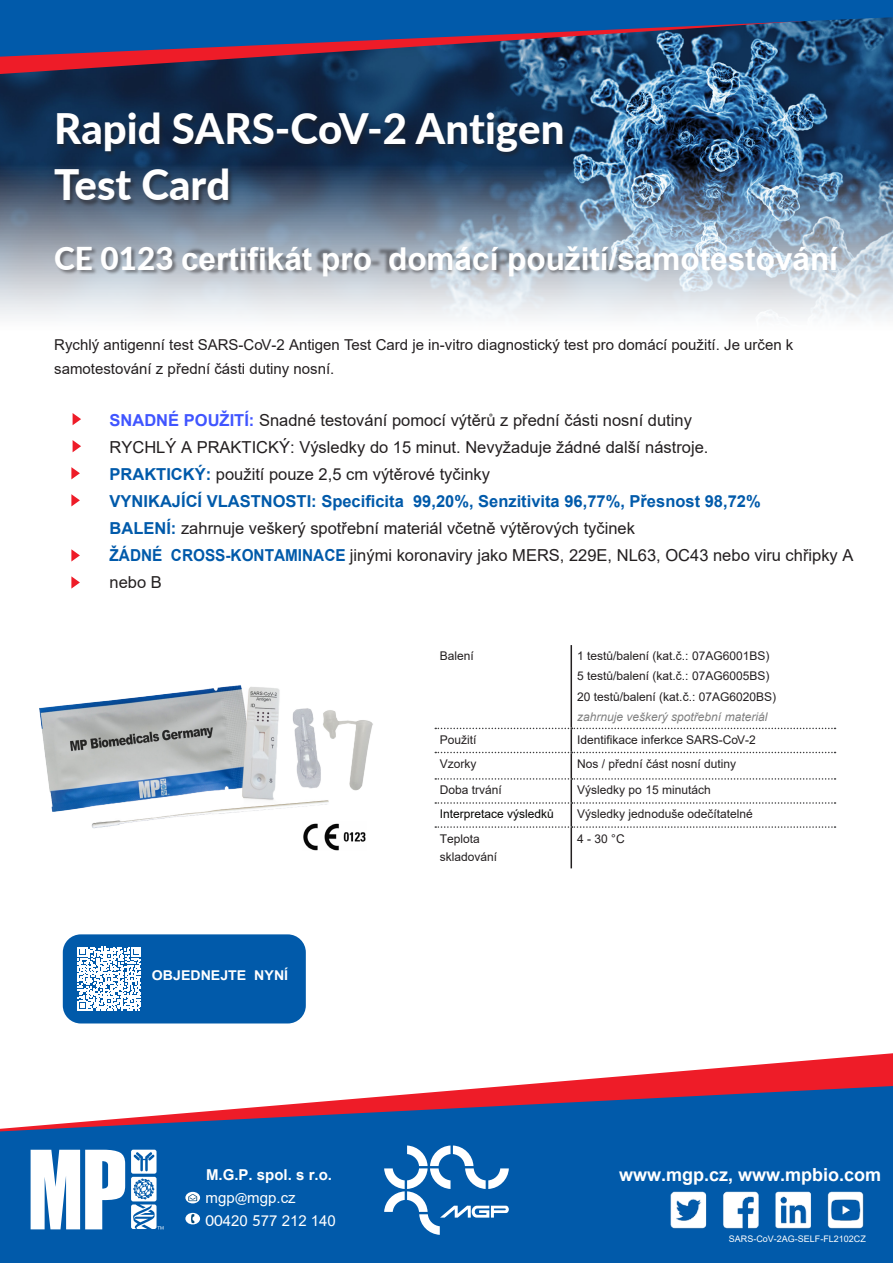
<style>
.page{position:relative;width:893px;height:1263px;background:#fff}
.page>*{position:absolute;margin:0;border:0;box-sizing:border-box;transform-origin:0 0}
.Sub-Header{font:800 42px/55.5px "Lato";color:#fff}
.Sub-Header-2{font:700 31.5px "Arial";color:#fff}
.t1{font:700 18px "Arial";color:#fff}
.t2{font:16.5px/27px "Arial";color:#231f20}
.Sub-Header-3{font:15px/24px "Arial";color:#231f20}
.t3{font:15px/22.5px "Arial";color:#fff}
.t4{font:700 15px "Arial";color:#fff}
.t5{font:700 13.5px "Arial";color:#fff;scale:1.05 1}
.t6{font:12px/20.4px "Arial";color:#231f20}
.SubSubhead{font:12px "Arial";color:#040503}
.t7{font:9px "Arial";color:#fff}
.s1{font-family:"Lato";font-weight:800}
.s2{font-weight:700;color:#4055ff}
.s3{font-weight:700;color:#015aaa}
.s4{font-style:italic;color:#808080}
.s5{font-family:"Lato";font-weight:500}
</style>
<div class="page">
<img style="left:0;top:74px;width:893px;height:244px">
<div style="left:63px;top:934px;width:243px;height:89px;background:#015aaa;border-radius:18px"></div>
<div style="left:55px;top:114px;width:512px;height:92px;background:#231f20;opacity:.48"></div>
<svg style="left:0;top:57px;width:893px;height:17px;background:#3a3c5f"></svg>
<svg style="left:0;top:0;width:893px;height:57px;background:#1f5190"></svg>
<svg style="left:507px;top:1053px;width:386px;height:33px"></svg>
<svg style="left:0;top:1086px;width:893px;height:177px;background:#2863a7"></svg>
<svg style="left:31px;top:1150px;width:94px;height:79px"></svg>
<svg style="left:131px;top:1150px;width:32px;height:79px"></svg>
<svg style="left:71px;top:467px;width:9px;height:12px"></svg>
<hr style="left:570px;top:645px;width:2px;height:83px;background:#231f20">
<hr style="left:570px;top:729px;width:2px;height:23px;background:#231f20">
<hr style="left:570px;top:753px;width:2px;height:25px;background:#231f20">
<hr style="left:570px;top:780px;width:2px;height:22px;background:#231f20">
<hr style="left:570px;top:804px;width:2px;height:22px;background:#231f20">
<hr style="left:570px;top:828px;width:2px;height:40px;background:#231f20">
<svg style="left:435px;top:728px;width:400px;height:1px"></svg>
<svg style="left:435px;top:752px;width:400px;height:1px"></svg>
<svg style="left:435px;top:778px;width:400px;height:2px"></svg>
<svg style="left:435px;top:802px;width:400px;height:2px"></svg>
<svg style="left:435px;top:826px;width:400px;height:2px"></svg>
<img style="left:39px;top:685px;width:334px;height:144px">
<div style="left:55px;top:247px;width:601px;height:29px;background:#231f20;opacity:.48"></div>
<svg style="left:73px;top:440px;width:8px;height:12px"></svg>
<svg style="left:73px;top:413px;width:8px;height:12px"></svg>
<svg style="left:71px;top:494px;width:9px;height:12px"></svg>
<svg style="left:71px;top:549px;width:9px;height:12px"></svg>
<svg style="left:71px;top:576px;width:9px;height:13px"></svg>
<img style="left:302px;top:822px;width:64px;height:28px">
<svg style="left:77px;top:947px;width:64px;height:63px"></svg>
<img style="left:664px;top:1185px;width:207px;height:48px">
<svg style="left:185px;top:1192px;width:15px;height:11px"></svg>
<svg style="left:185px;top:1213px;width:15px;height:11px"></svg>
<svg style="left:188px;top:1194px;width:9px;height:7px"></svg>
<svg style="left:191px;top:1214px;width:3px;height:9px"></svg>
<svg style="left:384px;top:1145px;width:125px;height:90px"></svg>
<p class="Sub-Header" style="left:54px;top:99px;width:512px">Rapid SARS-CoV-2 Antigen<br>Test Card</p>
<p class="Sub-Header-2" style="left:54px;top:236px;width:785px"><span class="s1">CE 0123</span> certifikát pro domácí použití/samotestování</p>
<p class="Sub-Header-3" style="left:54px;top:333px;width:741px">Rychlý antigenní test SARS-CoV-2 Antigen Test Card je in-vitro diagnostický test pro domácí použití. Je určen k samotestování z přední části dutiny nosní.</p>
<p class="t2" style="left:110px;top:407px;width:745px"><span class="s2">SNADNÉ POUŽITÍ:</span> Snadné testování pomocí výtěrů z přední části nosní dutiny<br>RYCHLÝ A PRAKTICKÝ: Výsledky do 15 minut. Nevyžaduje žádné další nástroje.<br><span class="s3">PRAKTICKÝ:</span> použití pouze 2,5 cm výtěrové tyčinky<br><span class="s3">VYNIKAJÍCÍ VLASTNOSTI: Specificita 99,20%, Senzitivita 96,77%, Přesnost 98,72%<br>BALENÍ:</span> zahrnuje veškerý spotřební materiál včetně výtěrových tyčinek<br><span class="s3">ŽÁDNÉ CROSS-KONTAMINACE</span> jinými koronaviry jako MERS, 229E, NL63, OC43 nebo viru chřipky A nebo B</p>
<p class="t5" style="left:152px;top:966px;width:131px">OBJEDNEJTE NYNÍ</p>
<p class="t6" style="left:440px;top:645px;width:36px">Balení</p>
<p class="t6" style="left:577px;top:645px;width:200px">1 testů/balení (kat.č.: 07AG6001BS)<br>5 testů/balení (kat.č.: 07AG6005BS)<br>20 testů/balení (kat.č.: 07AG6020BS) <span class="s4">zahrnuje veškerý spotřební materiál</span></p>
<p class="t6" style="left:440px;top:729px;width:38px">Použití</p>
<p class="t6" style="left:577px;top:729px;width:180px">Identifikace inferkce SARS-CoV-2</p>
<p class="t6" style="left:440px;top:753px;width:38px">Vzorky</p>
<p class="t6" style="left:577px;top:753px;width:160px">Nos / přední část nosní dutiny</p>
<p class="t6" style="left:440px;top:780px;width:64px">Doba trvání</p>
<p class="t6" style="left:577px;top:780px;width:135px">Výsledky po 15 minutách</p>
<p class="SubSubhead" style="left:440px;top:806px;width:116px">Interpretace výsledků</p>
<p class="t6" style="left:577px;top:804px;width:177px">Výsledky jednoduše odečítatelné</p>
<p class="t6" style="left:440px;top:829px;width:59px;line-height:18px">Teplota skladování</p>
<p class="t6" style="left:577px;top:828px;width:49px">4 - 30 °C</p>
<p class="t4" style="left:206px;top:1164px;width:127px">M.G.P. spol. s r.o.</p>
<p class="t1" style="left:619px;top:1162px;width:264px">www.mgp.cz, www.mpbio.com</p>
<p class="t3" style="left:206px;top:1186px;width:132px">mgp<span class="s5">@</span>mgp.cz<br><span class="s5">00</span>420 <span class="s5">5</span>77 212 140</p>
<p class="t7" style="left:729px;top:1232px;width:139px">SARS-CoV-2AG-SELF-FL2102CZ</p>
</div>
